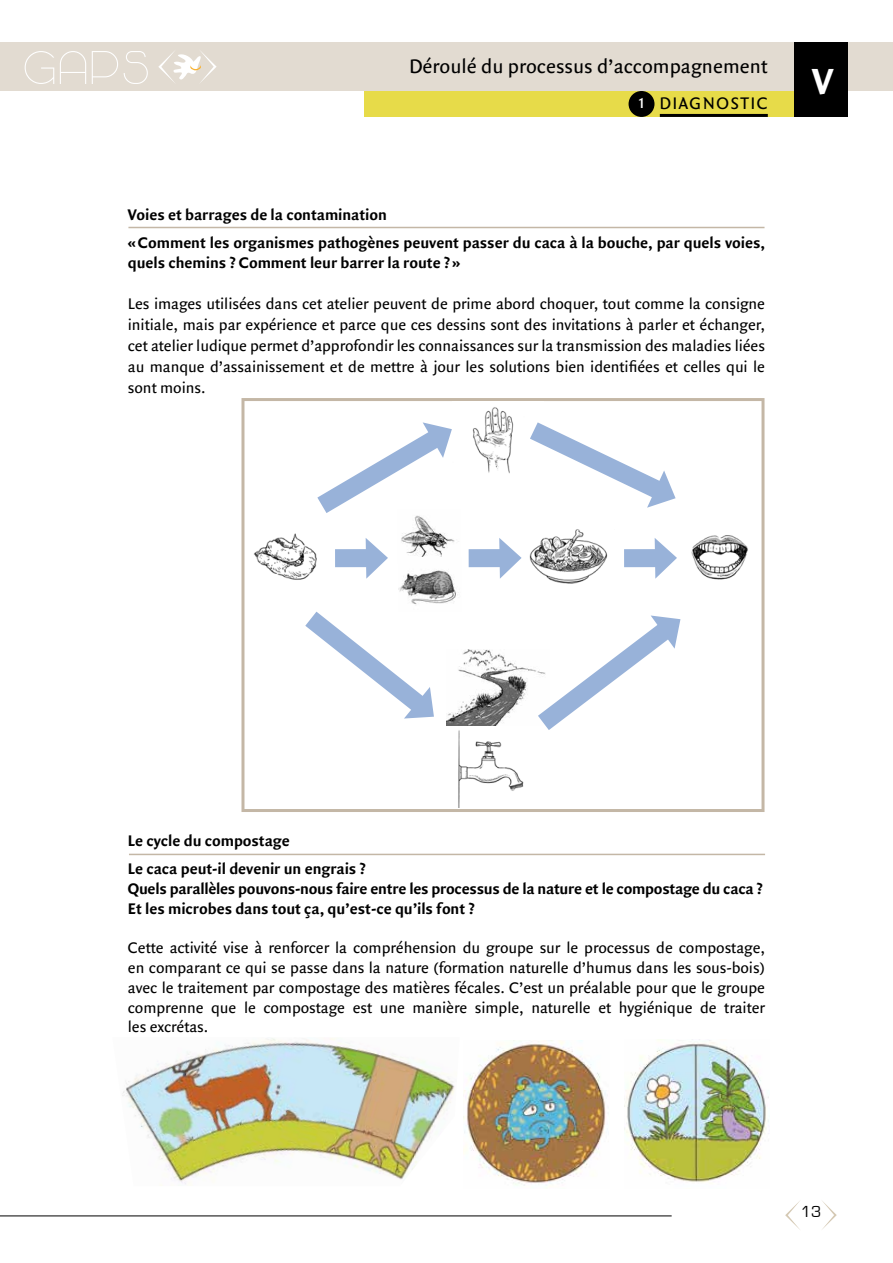
<style>
.page{position:relative;width:893px;height:1263px;background:#fff}
.page>*{position:absolute;margin:0;border:0;box-sizing:border-box;transform-origin:0 0}
.t1{font:21px "Quadraat Sans";color:#000}
.t2{font:18px "Quadraat Sans";letter-spacing:.08em;color:#000}
.t3{font:16.5px/21px "Quadraat Sans";letter-spacing:-.005em;color:#000;text-align:justify}
.t4{font:700 16.5px/28.3px "Quadraat Sans";letter-spacing:-.005em;color:#000}
.t5{font:16.5px "Eurostile";color:#000}
.s1{font-weight:700;font-size:39px;color:#fff}
.s2{font-size:21.45px;color:#fff}
</style>
<div class="page">
<svg style="left:822px;top:1201px;width:15px;height:28px"></svg>
<svg style="left:785px;top:1201px;width:15px;height:29px"></svg>
<div style="left:0;top:43px;width:893px;height:48px;background:#e2dbd1"></div>
<div style="left:364px;top:91px;width:430px;height:26px;background:#e7db49"></div>
<div style="left:794px;top:43px;width:52px;height:74px;background:#000"></div>
<svg style="left:158px;top:52px;width:59px;height:31px"></svg>
<svg style="left:25px;top:51px;width:123px;height:33px"></svg>
<hr style="left:128px;top:227px;width:636px;height:1px;background:#c4b7a6">
<hr style="left:129px;top:854px;width:636px;height:1px;background:#c4b7a6">
<div style="left:241px;top:398px;width:523px;height:414px;border:3px solid #c4b7a6"></div>
<img style="left:472px;top:407px;width:38px;height:67px">
<img style="left:458px;top:730px;width:66px;height:78px">
<img style="left:447px;top:649px;width:71px;height:77px">
<img style="left:691px;top:535px;width:57px;height:45px">
<img style="left:529px;top:529px;width:79px;height:55px">
<img style="left:254px;top:533px;width:63px;height:47px">
<img style="left:401px;top:530px;width:54px;height:27px">
<img style="left:398px;top:570px;width:60px;height:33px">
<svg style="left:366px;top:538px;width:22px;height:41px"></svg>
<svg style="left:499px;top:538px;width:23px;height:41px"></svg>
<svg style="left:655px;top:538px;width:22px;height:41px"></svg>
<div style="left:335px;top:549px;width:32px;height:18px;background:#98b2d9"></div>
<div style="left:469px;top:549px;width:31px;height:18px;background:#98b2d9"></div>
<div style="left:624px;top:549px;width:32px;height:18px;background:#98b2d9"></div>
<svg style="left:305px;top:593px;width:138px;height:126px"></svg>
<svg style="left:518px;top:615px;width:163px;height:133px"></svg>
<svg style="left:317px;top:422px;width:135px;height:108px"></svg>
<svg style="left:510px;top:416px;width:166px;height:92px"></svg>
<img style="left:624px;top:1040px;width:145px;height:142px">
<img style="left:463px;top:1040px;width:145px;height:147px">
<img style="left:122px;top:1038px;width:333px;height:148px">
<hr style="left:0;top:1215px;width:672px;height:1px;background:#000">
<hr style="left:660px;top:114px;width:108px;height:3px;background:#000">
<div style="left:629px;top:91px;width:25px;height:26px;background:#000;border-radius:50%"></div>
<p class="t1" style="left:409px;top:54px;width:426px">Déroulé du processus d’accompagnement <span class="s1">V</span></p>
<p class="t2" style="left:638px;top:93px;width:131px"><span class="s2">1</span> DIAGNOSTIC</p>
<p class="t4" style="left:128px;top:201px;width:639px">Voies et barrages de la contamination<br>«Comment les organismes pathogènes peuvent passer du caca à la bouche, par quels voies,</p>
<p class="t4" style="left:128px;top:249px;width:334px">quels chemins ? Comment leur barrer la route ?»</p>
<p class="t3" style="left:128px;top:293px;width:639px">Les images utilisées dans cet atelier peuvent de prime abord choquer, tout comme la consigne initiale, mais par expérience et parce que ces dessins sont des invitations à parler et échanger, cet atelier ludique permet d’approfondir les connaissances sur la transmission des maladies liées au manque d’assainissement et de mettre à jour les solutions bien identifiées et celles qui le sont moins.</p>
<p class="t4" style="left:128px;top:827px;width:239px">Le cycle du compostage<br>Le caca peut-il devenir un engrais ?</p>
<p class="t4" style="left:128px;top:879px;width:636px;line-height:19.8px">Quels parallèles pouvons-nous faire entre les processus de la nature et le compostage du caca ?<br>Et les microbes dans tout ça, qu’est-ce qu’ils font ?</p>
<p class="t3" style="left:128px;top:938px;width:639px;line-height:19.8px">Cette activité vise à renforcer la compréhension du groupe sur le processus de compostage, en comparant ce qui se passe dans la nature (formation naturelle d’humus dans les sous-bois) avec le traitement par compostage des matières fécales. C’est un préalable pour que le groupe comprenne que le compostage est une manière simple, naturelle et hygiénique de traiter les excrétas.</p>
<p class="t5" style="left:801px;top:1202px;width:22px">13</p>
</div>
